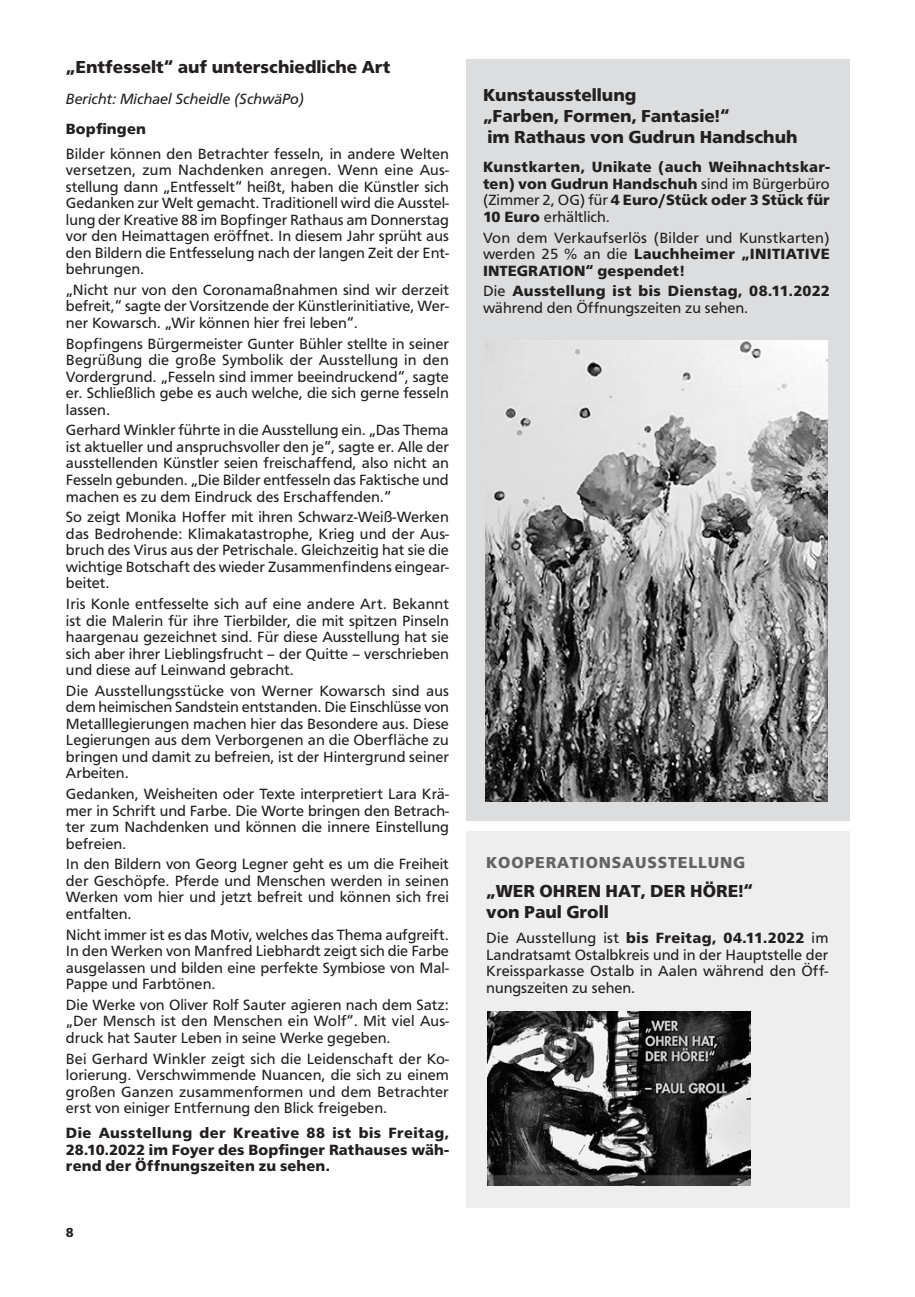
<style>
.page{position:relative;width:915px;height:1297px;background:#fff}
.page>*{position:absolute;margin:0;border:0;box-sizing:border-box;transform-origin:0 0}
.Zwischentitel_12p{font:700 18px/21px "Frutus T";color:#231f20}
.Zwischentitel_11_bzw{font:700 18px/21px "Frutus T";color:#231f20}
.Zwischentitel_11_bzw-2{font:700 16.5px "Frutus T";letter-spacing:.05em;color:#636366}
.Grundtext__GT{font:15.3px/16.5px "Frutus T";color:#231f20;text-align:justify}
.Grundtext__GT-2{font:700 15.3px/16.5px "Frutus T";letter-spacing:.01em;color:#231f20;text-align:justify}
.Grundtext__GT-3{font:italic 15.3px "Frutus T";color:#231f20}
.t1{font:700 13.5px "Frutus T";color:#231f20}
.s1{font-weight:400}
.s2{font-weight:700}
</style>
<div class="page">
<div style="left:466px;top:831px;width:382px;height:377px;background:#eeeeef"></div>
<div style="left:466px;top:60px;width:382px;height:761px;background:#dcdddf"></div>
<img style="left:485px;top:340px;width:342px;height:461px">
<img style="left:487px;top:1011px;width:262px;height:175px">
<p class="Zwischentitel_12p" style="left:66px;top:57px;width:326px">„Entfesselt“ auf unterschiedliche Art</p>
<p class="Grundtext__GT-3" style="left:66px;top:90px;width:239px">Bericht: Michael Scheidle (SchwäPo)</p>
<p class="Grundtext__GT-2" style="left:66px;top:120px;width:81px">Bopfingen</p>
<p class="Grundtext__GT" style="left:66px;top:145px;width:384px">Bilder können den Betrachter fesseln, in andere Welten versetzen, zum Nachdenken anregen. Wenn eine Aus&shy;stellung dann „Entfesselt“ heißt, haben die Künstler sich Gedanken zur Welt gemacht. Traditionell wird die Ausstel&shy;lung der Kreative 88 im Bopfinger Rathaus am Donnerstag vor den Heimattagen eröffnet. In diesem Jahr sprüht aus den Bildern die Entfesselung nach der langen Zeit der Ent&shy;behrungen.</p>
<p class="Grundtext__GT" style="left:66px;top:281px;width:384px">„Nicht nur von den Coronamaßnahmen sind wir derzeit befreit,“ sagte der Vorsitzende der Künstlerinitiative, Wer&shy;ner Kowarsch. „Wir können hier frei leben“.</p>
<p class="Grundtext__GT" style="left:66px;top:335px;width:384px">Bopfingens Bürgermeister Gunter Bühler stellte in seiner Begrüßung die große Symbolik der Ausstellung in den Vordergrund. „Fesseln sind immer beeindruckend“, sagte er. Schließlich gebe es auch welche, die sich gerne fesseln lassen.</p>
<p class="Grundtext__GT" style="left:66px;top:422px;width:384px">Gerhard Winkler führte in die Ausstellung ein. „Das Thema ist aktueller und anspruchsvoller den je“, sagte er. Alle der ausstellenden Künstler seien freischaffend, also nicht an Fesseln gebunden. „Die Bilder entfesseln das Faktische und machen es zu dem Eindruck des Erschaffenden.“</p>
<p class="Grundtext__GT" style="left:66px;top:509px;width:384px">So zeigt Monika Hoffer mit ihren Schwarz-Weiß-Werken das Bedrohende: Klimakatastrophe, Krieg und der Aus&shy;bruch des Virus aus der Petrischale. Gleichzeitig hat sie die wichtige Botschaft des wieder Zusammenfindens eingear&shy;beitet.</p>
<p class="Grundtext__GT" style="left:66px;top:595px;width:384px">Iris Konle entfesselte sich auf eine andere Art. Bekannt ist die Malerin für ihre Tierbilder, die mit spitzen Pinseln haargenau gezeichnet sind. Für diese Ausstellung hat sie sich aber ihrer Lieblingsfrucht – der Quitte – verschrieben und diese auf Leinwand gebracht.</p>
<p class="Grundtext__GT" style="left:66px;top:682px;width:384px">Die Ausstellungsstücke von Werner Kowarsch sind aus dem heimischen Sandstein entstanden. Die Einschlüsse von Metalllegierungen machen hier das Besondere aus. Diese Legierungen aus dem Verborgenen an die Oberfläche zu bringen und damit zu befreien, ist der Hintergrund seiner Arbeiten.</p>
<p class="Grundtext__GT" style="left:66px;top:785px;width:384px">Gedanken, Weisheiten oder Texte interpretiert Lara Krä&shy;mer in Schrift und Farbe. Die Worte bringen den Betrach&shy;ter zum Nachdenken und können die innere Einstellung befreien.</p>
<p class="Grundtext__GT" style="left:66px;top:856px;width:384px">In den Bildern von Georg Legner geht es um die Freiheit der Geschöpfe. Pferde und Menschen werden in seinen Werken vom hier und jetzt befreit und können sich frei entfalten.</p>
<p class="Grundtext__GT" style="left:66px;top:926px;width:384px">Nicht immer ist es das Motiv, welches das Thema aufgreift.<br>In den Werken von Manfred Liebhardt zeigt sich die Farbe ausgelassen und bilden eine perfekte Symbiose von Mal-Pappe und Farbtönen.</p>
<p class="Grundtext__GT" style="left:66px;top:996px;width:384px">Die Werke von Oliver Rolf Sauter agieren nach dem Satz: „Der Mensch ist den Menschen ein Wolf“. Mit viel Aus&shy;druck hat Sauter Leben in seine Werke gegeben.</p>
<p class="Grundtext__GT" style="left:66px;top:1050px;width:384px">Bei Gerhard Winkler zeigt sich die Leidenschaft der Ko&shy;lorierung. Verschwimmende Nuancen, die sich zu einem großen Ganzen zusammenformen und dem Betrachter erst von einiger Entfernung den Blick freigeben.</p>
<p class="Grundtext__GT-2" style="left:66px;top:1124px;width:384px">Die Ausstellung der Kreative 88 ist bis Freitag, 28.10.2022 im Foyer des Bopfinger Rathauses wäh&shy;rend der Öffnungszeiten zu sehen.</p>
<p class="t1" style="left:66px;top:1225px;width:9px">8</p>
<p class="Zwischentitel_12p" style="left:483px;top:84px;width:316px">Kunstausstellung<br>„Farben, Formen, Fantasie!“<br>im Rathaus von Gudrun Handschuh</p>
<p class="Grundtext__GT-2" style="left:483px;top:159px;width:348px">Kunstkarten, Unikate (auch Weihnachtskar&shy;ten) von Gudrun Handschuh <span class="s1">sind im Bürgerbüro (Zimmer 2, OG) für</span> 4 Euro/Stück oder 3 Stück für 10 Euro <span class="s1">erhältlich.</span></p>
<p class="Grundtext__GT" style="left:483px;top:229px;width:348px">Von dem Verkaufserlös (Bilder und Kunstkarten) werden 25 % an die <span class="s2">Lauchheimer „INITIATIVE INTEGRATION“ gespendet!</span></p>
<p class="Grundtext__GT-2" style="left:483px;top:283px;width:348px"><span class="s1">Die</span> Ausstellung ist bis Dienstag, 08.11.2022 <span class="s1">während den Öffnungszeiten zu sehen.</span></p>
<p class="Zwischentitel_11_bzw-2" style="left:486px;top:853px;width:260px">KOOPERATIONSAUSSTELLUNG</p>
<p class="Zwischentitel_11_bzw" style="left:486px;top:881px;width:268px">„WER OHREN HAT, DER HÖRE!“ von Paul Groll</p>
<p class="Grundtext__GT" style="left:486px;top:930px;width:343px">Die Ausstellung ist <span class="s2">bis Freitag, 04.11.2022</span> im Landratsamt Ostalbkreis und in der Hauptstelle der Kreissparkasse Ostalb in Aalen während den Öff&shy;nungszeiten zu sehen.</p>
</div>
